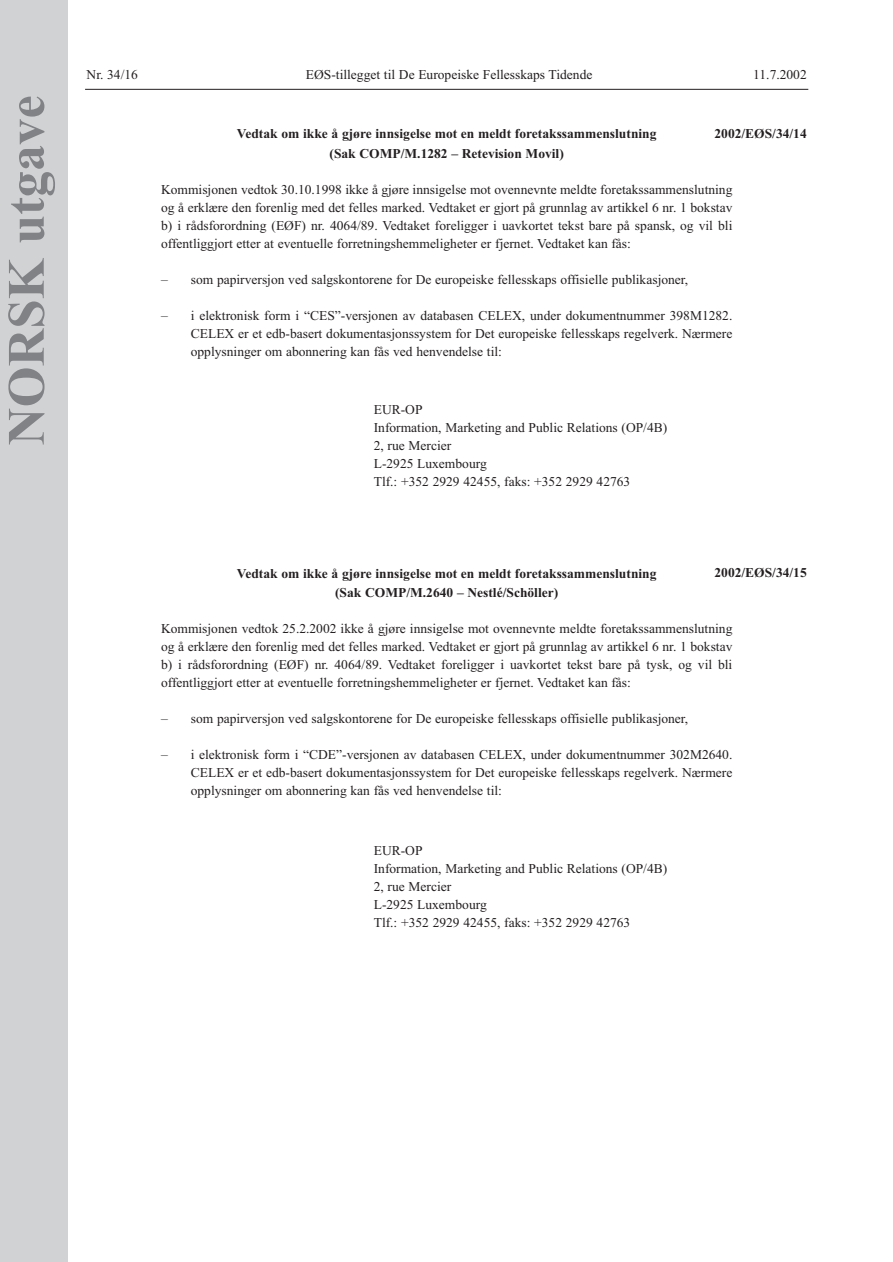
<style>
.page{position:relative;width:893px;height:1262px;background:#fff}
.page>*{position:absolute;margin:0;border:0;box-sizing:border-box;transform-origin:0 0}
.t1{font:700 52.5px "Times New Roman";color:#808285}
.t2{font:13.5px/18px "Times New Roman";color:#231f20;text-align:justify}
.t3{font:700 13.5px/19.5px "Times New Roman";color:#231f20;text-align:center}
</style>
<div class="page">
<hr style="left:85px;top:89px;width:723px;height:1px;background:#231f20">
<div style="left:0;top:0;width:68px;height:1261px;background:#d1d2d4"></div>
<h1 class="t1" style="left:9px;top:445px;width:351px;rotate:-90deg">NORSK utgave</h1>
<p class="t2" style="left:87px;top:67px;width:53px">Nr. 34/16</p>
<p class="t2" style="left:306px;top:67px;width:288px">EØS-tillegget til De Europeiske Fellesskaps Tidende</p>
<p class="t2" style="left:753px;top:67px;width:55px">11.7.2002</p>
<p class="t3" style="left:237px;top:126px;width:421px">Vedtak om ikke å gjøre innsigelse mot en meldt foretakssammenslutning (Sak COMP/M.1282 – Retevision Movil)</p>
<p class="t2" style="left:161px;top:182px;width:573px">Kommisjonen vedtok 30.10.1998 ikke å gjøre innsigelse mot ovennevnte meldte foretakssammenslutning og å erklære den forenlig med det felles marked. Vedtaket er gjort på grunnlag av artikkel 6 nr. 1 bokstav b) i rådsforordning (EØF) nr. 4064/89. Vedtaket foreligger i uavkortet tekst bare på spansk, og vil bli offentliggjort etter at eventuelle forretningshemmeligheter er fjernet. Vedtaket kan fås:</p>
<p class="t2" style="left:161px;top:272px;width:528px">– som papirversjon ved salgskontorene for De europeiske fellesskaps offisielle publikasjoner,</p>
<p class="t2" style="left:191px;top:308px;width:543px;text-indent:-30px">– i elektronisk form i “CES”-versjonen av databasen CELEX, under dokumentnummer 398M1282.<br>CELEX er et edb-basert dokumentasjonssystem for Det europeiske fellesskaps regelverk. Nærmere opplysninger om abonnering kan fås ved henvendelse til:</p>
<p class="t3" style="left:714px;top:126px;width:94px">2002/EØS/34/14</p>
<p class="t2" style="left:374px;top:402px;width:295px;text-align:left">EUR-OP<br>Information, Marketing and Public Relations (OP/4B)<br>2, rue Mercier<br>L-2925 Luxembourg<br>Tlf.: +352 2929 42455, faks: +352 2929 42763</p>
<p class="t3" style="left:714px;top:564px;width:94px">2002/EØS/34/15</p>
<p class="t3" style="left:237px;top:565px;width:421px">Vedtak om ikke å gjøre innsigelse mot en meldt foretakssammenslutning (Sak COMP/M.2640 – Nestlé/Schöller)</p>
<p class="t2" style="left:161px;top:621px;width:573px">Kommisjonen vedtok 25.2.2002 ikke å gjøre innsigelse mot ovennevnte meldte foretakssammenslutning og å erklære den forenlig med det felles marked. Vedtaket er gjort på grunnlag av artikkel 6 nr. 1 bokstav b) i rådsforordning (EØF) nr. 4064/89. Vedtaket foreligger i uavkortet tekst bare på tysk, og vil bli offentliggjort etter at eventuelle forretningshemmeligheter er fjernet. Vedtaket kan fås:</p>
<p class="t2" style="left:161px;top:711px;width:528px">– som papirversjon ved salgskontorene for De europeiske fellesskaps offisielle publikasjoner,</p>
<p class="t2" style="left:191px;top:747px;width:543px;text-indent:-30px">– i elektronisk form i “CDE”-versjonen av databasen CELEX, under dokumentnummer 302M2640.<br>CELEX er et edb-basert dokumentasjonssystem for Det europeiske fellesskaps regelverk. Nærmere opplysninger om abonnering kan fås ved henvendelse til:</p>
<p class="t2" style="left:374px;top:843px;width:295px;text-align:left">EUR-OP<br>Information, Marketing and Public Relations (OP/4B)<br>2, rue Mercier<br>L-2925 Luxembourg<br>Tlf.: +352 2929 42455, faks: +352 2929 42763</p>
</div>
